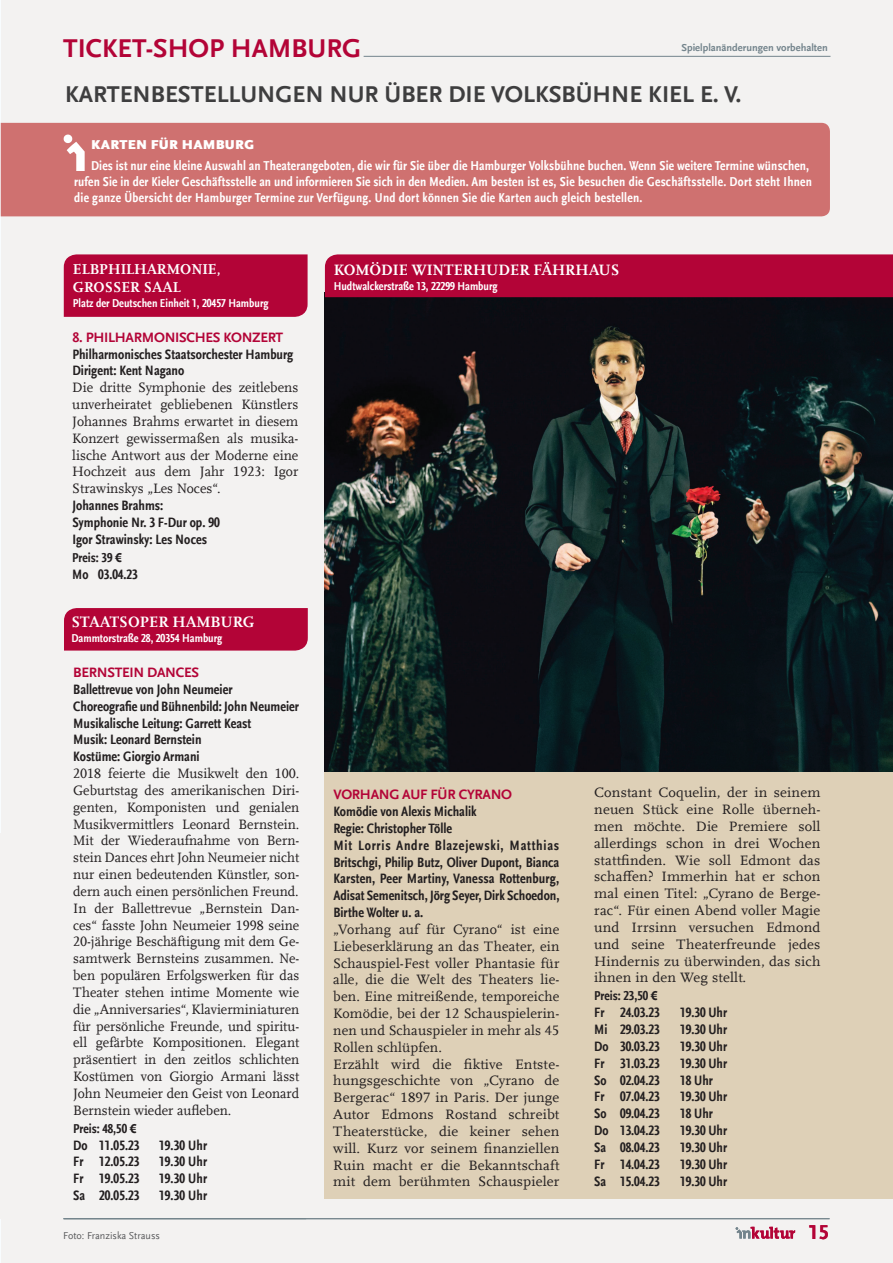
<style>
.page{position:relative;width:893px;height:1263px;background:#fff}
.page>*{position:absolute;margin:0;border:0;box-sizing:border-box;transform-origin:0 0}
.Rubrizierung{font:700 27px "Scala Sans Offc";color:#b30437}
.t1{font:700 24px "Scala Sans Offc";color:#3e3e3f}
.t2{font:700 21px "Scala Sans Offc";color:#b30437}
.Spielstätte{font:700 15.75px "Scala Offc";color:#fff}
.Spielstätte-2{font:700 15px "Scala Offc";color:#fff}
.Stückebeschreibung{font:14.25px/16.8px "Scala Offc";letter-spacing:.01em;color:#231f20;text-align:justify}
.Preise_und_Termine{font:700 condensed 14.25px/16.8px "Scala Sans Offc";color:#231f20;text-align:justify}
.Stückebeschreibung-2{font:14.25px/16.8px "Scala Offc";letter-spacing:.01em;color:#231f20;text-align:justify;scale:1.04 1}
.Stücketitel_Ticketsh{font:700 14.25px "Scala Sans Offc";letter-spacing:-.02em;color:#b30437}
.t3{font:700 condensed 13.5px/15.8px "Scala Sans Offc";letter-spacing:.01em;color:#fff}
.Preise_und_Termine-2{font:700 condensed 13.5px "Scala Sans Offc";color:#231f20}
.t4{font:900 13.5px "Scala Sans Offc";letter-spacing:.02em;color:#fff}
.Adresse{font:700 condensed 12px "Scala Sans Offc";color:#fff}
.t5{font:700 10.5px "Scala Sans Offc";color:#73848c}
.Fotonachweis{font:10.5px "Scala Sans Offc";color:#57585a;scale:.96 1}
</style>
<div class="page">
<div style="left:1px;top:0;width:892px;height:1263px;background:#f3f2f1"></div>
<hr style="left:0;top:0;width:1px;height:1263px;background:#f8fcfe">
<svg style="left:736px;top:1227px;width:59px;height:12px"></svg>
<hr style="left:63px;top:1218px;width:766px;height:1px;background:#73848c">
<div style="left:325px;top:681px;width:568px;height:518px;background:#ded0b7"></div>
<div style="left:1px;top:123px;width:829px;height:93px;background:#cf7170"></div>
<img style="left:64px;top:134px;width:21px;height:37px">
<hr style="left:364px;top:56px;width:466px;height:1px;background:#73848c">
<div style="left:64px;top:608px;width:244px;height:43px;background:#b30437"></div>
<div style="left:0;top:833px;width:29px;height:386px;background:#f3f2f1"></div>
<img style="left:325px;top:297px;width:568px;height:475px">
<div style="left:325px;top:254px;width:568px;height:43px;background:#b30437"></div>
<div style="left:64px;top:254px;width:244px;height:63px;background:#b30437"></div>
<p class="Rubrizierung" style="left:63px;top:33px;width:300px">TICKET-SHOP HAMBURG</p>
<p class="t5" style="left:681px;top:42px;width:148px">Spielplanänderungen vorbehalten</p>
<p class="t1" style="left:65px;top:80px;width:678px">KARTENBESTELLUNGEN NUR ÜBER DIE VOLKSBÜHNE KIEL E. V.</p>
<p class="t4" style="left:91px;top:137px;width:164px">KARTEN FÜR HAMBURG</p>
<p class="t3" style="left:74px;top:158px;width:739px;text-indent:17px">Dies ist nur eine kleine Auswahl an Theaterangeboten, die wir für Sie über die Hamburger Volksbühne buchen. Wenn Sie weitere Termine wünschen, rufen Sie in der Kieler Geschäftsstelle an und informieren Sie sich in den Medien. Am besten ist es, Sie besuchen die Geschäftsstelle. Dort steht Ihnen die ganze Übersicht der Hamburger Termine zur Verfügung. Und dort können Sie die Karten auch gleich bestellen.</p>
<p class="Spielstätte-2" style="left:73px;top:261px;width:149px">ELBPHILHARMONIE,</p>
<p class="Spielstätte-2" style="left:73px;top:279px;width:109px">GROSSER SAAL</p>
<p class="Adresse" style="left:73px;top:297px;width:197px">Platz der Deutschen Einheit 1, 20457 Hamburg</p>
<p class="Stücketitel_Ticketsh" style="left:72px;top:329px;width:212px">8. PHILHARMONISCHES KONZERT</p>
<p class="Preise_und_Termine" style="left:72px;top:346px;width:222px">Philharmonisches Staatsorchester Hamburg</p>
<p class="Preise_und_Termine" style="left:72px;top:363px;width:113px">Dirigent: Kent Nagano</p>
<p class="Stückebeschreibung" style="left:72px;top:380px;width:228px">Die dritte Symphonie des zeitlebens unverheiratet gebliebenen Künstlers Johannes Brahms erwartet in diesem Konzert gewissermaßen als musika&shy;lische Antwort aus der Moderne eine Hochzeit aus dem Jahr 1923: Igor Strawinskys „Les Noces“.</p>
<p class="Preise_und_Termine" style="left:72px;top:497px;width:92px">Johannes Brahms:</p>
<p class="Preise_und_Termine" style="left:72px;top:514px;width:149px">Symphonie Nr. 3 F-Dur op. 90</p>
<p class="Preise_und_Termine" style="left:72px;top:531px;width:136px">Igor Strawinsky: Les Noces</p>
<p class="Preise_und_Termine-2" style="left:72px;top:550px;width:50px">Preis: 39 €</p>
<p class="Preise_und_Termine" style="left:72px;top:566px;width:67px">Mo 03.04.23</p>
<p class="Spielstätte" style="left:71px;top:614px;width:184px">STAATSOPER HAMBURG</p>
<p class="Adresse" style="left:71px;top:632px;width:153px">Dammtorstraße 28, 20354 Hamburg</p>
<p class="Stücketitel_Ticketsh" style="left:73px;top:664px;width:127px">BERNSTEIN DANCES</p>
<p class="Preise_und_Termine" style="left:73px;top:681px;width:161px">Ballettrevue von John Neumeier</p>
<p class="Preise_und_Termine" style="left:73px;top:698px;width:227px">Choreografie und Bühnenbild: John Neumeier</p>
<p class="Preise_und_Termine" style="left:73px;top:715px;width:179px">Musikalische Leitung: Garrett Keast</p>
<p class="Preise_und_Termine" style="left:73px;top:732px;width:130px">Musik: Leonard Bernstein</p>
<p class="Preise_und_Termine" style="left:73px;top:748px;width:128px">Kostüme: Giorgio Armani</p>
<p class="Stückebeschreibung" style="left:73px;top:765px;width:228px">2018 feierte die Musikwelt den 100.<br>Geburtstag des amerikanischen Diri&shy;genten, Komponisten und genialen Musikvermittlers Leonard Bernstein.<br>Mit der Wiederaufnahme von Bern&shy;stein Dances ehrt John Neumeier nicht nur einen bedeutenden Künstler, son&shy;dern auch einen persönlichen Freund.</p>
<p class="Stückebeschreibung" style="left:73px;top:900px;width:228px">In der Ballettrevue „Bernstein Dan&shy;ces“ fasste John Neumeier 1998 seine 20-jährige Beschäftigung mit dem Ge&shy;samtwerk Bernsteins zusammen. Ne&shy;ben populären Erfolgswerken für das Theater stehen intime Momente wie die „Anniversaries“, Klavierminiaturen für persönliche Freunde, und spiritu&shy;ell gefärbte Kompositionen. Elegant präsentiert in den zeitlos schlichten Kostümen von Giorgio Armani lässt John Neumeier den Geist von Leonard Bernstein wieder aufleben.</p>
<p class="Preise_und_Termine-2" style="left:73px;top:1121px;width:64px">Preis: 48,50 €</p>
<p class="Preise_und_Termine" style="left:73px;top:1137px;width:68px">Do 11.05.23</p>
<p class="Preise_und_Termine" style="left:159px;top:1137px;width:49px">19.30 Uhr</p>
<p class="Preise_und_Termine" style="left:73px;top:1153px;width:68px">Fr 12.05.23</p>
<p class="Preise_und_Termine" style="left:159px;top:1153px;width:49px">19.30 Uhr</p>
<p class="Preise_und_Termine" style="left:73px;top:1170px;width:68px">Fr 19.05.23</p>
<p class="Preise_und_Termine" style="left:159px;top:1170px;width:49px">19.30 Uhr</p>
<p class="Preise_und_Termine" style="left:73px;top:1187px;width:68px">Sa 20.05.23</p>
<p class="Preise_und_Termine" style="left:159px;top:1187px;width:49px">19.30 Uhr</p>
<p class="Spielstätte" style="left:334px;top:261px;width:287px">KOMÖDIE WINTERHUDER FÄHRHAUS</p>
<p class="Adresse" style="left:334px;top:279px;width:165px">Hudtwalckerstraße 13, 22299 Hamburg</p>
<p class="Stücketitel_Ticketsh" style="left:333px;top:787px;width:180px">VORHANG AUF FÜR CYRANO</p>
<p class="Preise_und_Termine" style="left:333px;top:803px;width:145px">Komödie von Alexis Michalik</p>
<p class="Preise_und_Termine" style="left:333px;top:820px;width:120px">Regie: Christopher Tölle</p>
<p class="Preise_und_Termine" style="left:333px;top:837px;width:228px">Mit Lorris Andre Blazejewski, Matthias Britschgi, Philip Butz, Oliver Dupont, Bianca Karsten, Peer Martiny, Vanessa Rottenburg, Adisat Semenitsch, Jörg Seyer, Dirk Schoedon, Birthe Wolter u. a.</p>
<p class="Stückebeschreibung" style="left:333px;top:921px;width:228px">„Vorhang auf für Cyrano“ ist eine Liebeserklärung an das Theater, ein Schauspiel-Fest voller Phantasie für alle, die die Welt des Theaters lie&shy;ben. Eine mitreißende, temporeiche Komödie, bei der 12 Schauspielerin&shy;nen und Schauspieler in mehr als 45<br>Rollen schlüpfen.</p>
<p class="Stückebeschreibung-2" style="left:333px;top:1056px;width:219px">Erzählt wird die fiktive Entste&shy;hungsgeschichte von „Cyrano de Bergerac“ 1897 in Paris. Der junge Autor Edmons Rostand schreibt Theaterstücke, die keiner sehen will. Kurz vor seinem finanziellen Ruin macht er die Bekanntschaft mit dem berühmten Schauspieler</p>
<p class="Stückebeschreibung-2" style="left:594px;top:784px;width:219px">Constant Coquelin, der in seinem neuen Stück eine Rolle überneh&shy;men möchte. Die Premiere soll allerdings schon in drei Wochen stattfinden. Wie soll Edmont das schaffen? Immerhin hat er schon mal einen Titel: „Cyrano de Berge&shy;rac“. Für einen Abend voller Magie und Irrsinn versuchen Edmond und seine Theaterfreunde jedes Hindernis zu überwinden, das sich ihnen in den Weg stellt.</p>
<p class="Preise_und_Termine-2" style="left:594px;top:988px;width:64px">Preis: 23,50 €</p>
<p class="Preise_und_Termine" style="left:594px;top:1004px;width:67px">Fr 24.03.23</p>
<p class="Preise_und_Termine" style="left:680px;top:1004px;width:48px">19.30 Uhr</p>
<p class="Preise_und_Termine" style="left:594px;top:1021px;width:67px">Mi 29.03.23</p>
<p class="Preise_und_Termine" style="left:680px;top:1021px;width:48px">19.30 Uhr</p>
<p class="Preise_und_Termine" style="left:594px;top:1038px;width:67px">Do 30.03.23</p>
<p class="Preise_und_Termine" style="left:680px;top:1038px;width:48px">19.30 Uhr</p>
<p class="Preise_und_Termine" style="left:594px;top:1055px;width:67px">Fr 31.03.23</p>
<p class="Preise_und_Termine" style="left:680px;top:1055px;width:48px">19.30 Uhr</p>
<p class="Preise_und_Termine" style="left:594px;top:1072px;width:67px">So 02.04.23</p>
<p class="Preise_und_Termine" style="left:680px;top:1072px;width:34px">18 Uhr</p>
<p class="Preise_und_Termine" style="left:594px;top:1088px;width:67px">Fr 07.04.23</p>
<p class="Preise_und_Termine" style="left:680px;top:1088px;width:48px">19.30 Uhr</p>
<p class="Preise_und_Termine" style="left:594px;top:1105px;width:67px">So 09.04.23</p>
<p class="Preise_und_Termine" style="left:680px;top:1105px;width:34px">18 Uhr</p>
<p class="Preise_und_Termine" style="left:594px;top:1122px;width:67px">Do 13.04.23</p>
<p class="Preise_und_Termine" style="left:680px;top:1122px;width:48px">19.30 Uhr</p>
<p class="Preise_und_Termine" style="left:594px;top:1139px;width:67px">Sa 08.04.23</p>
<p class="Preise_und_Termine" style="left:680px;top:1139px;width:48px">19.30 Uhr</p>
<p class="Preise_und_Termine" style="left:594px;top:1156px;width:67px">Fr 14.04.23</p>
<p class="Preise_und_Termine" style="left:680px;top:1156px;width:48px">19.30 Uhr</p>
<p class="Preise_und_Termine" style="left:594px;top:1173px;width:67px">Sa 15.04.23</p>
<p class="Preise_und_Termine" style="left:680px;top:1173px;width:48px">19.30 Uhr</p>
<p class="Fotonachweis" style="left:63px;top:1229px;width:102px">Foto: Franziska Strauss</p>
<p class="t2" style="left:808px;top:1220px;width:22px">15</p>
</div>
